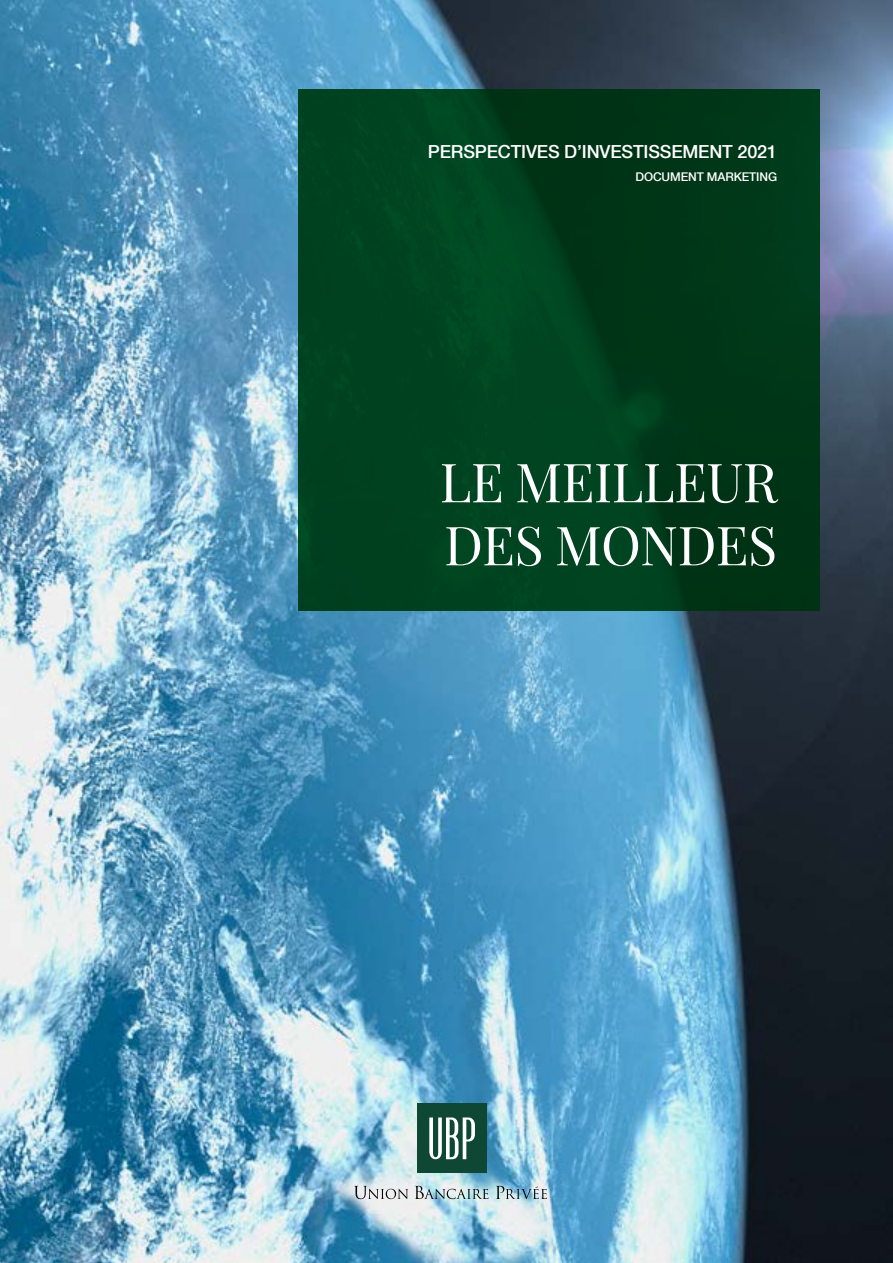
<style>
.page{position:relative;width:893px;height:1263px;background:#fff}
.page>*{position:absolute;margin:0;border:0;box-sizing:border-box;transform-origin:0 0}
.t1{font:54px/63px "Playfair Display";letter-spacing:-.01em;color:#fff}
.t2{font:500 18px "Helvetica Neue LT Com";letter-spacing:-.01em;color:#fff}
.t3{font:500 12px "Helvetica Neue LT Com";letter-spacing:-.01em;color:#fff}
</style>
<div class="page">
<img style="left:0;top:0;width:893px;height:1263px">
<svg style="left:354px;top:1186px;width:54px;height:13px"></svg>
<svg style="left:415px;top:1186px;width:73px;height:13px"></svg>
<svg style="left:496px;top:1186px;width:51px;height:13px"></svg>
<div style="left:417px;top:1103px;width:69px;height:70px;background:#0f4735"></div>
<svg style="left:429px;top:1117px;width:46px;height:42px"></svg>
<div style="left:298px;top:89px;width:522px;height:521px;background:linear-gradient(to right,#004623,#003517)"></div>
<p class="t2" style="left:428px;top:141px;width:351px">PERSPECTIVES D’INVESTISSEMENT 2021</p>
<p class="t3" style="left:636px;top:169px;width:143px">DOCUMENT MARKETING</p>
<h1 class="t1" style="left:440px;top:446px;width:340px">LE MEILLEUR<br>DES MONDES</h1>
</div>
